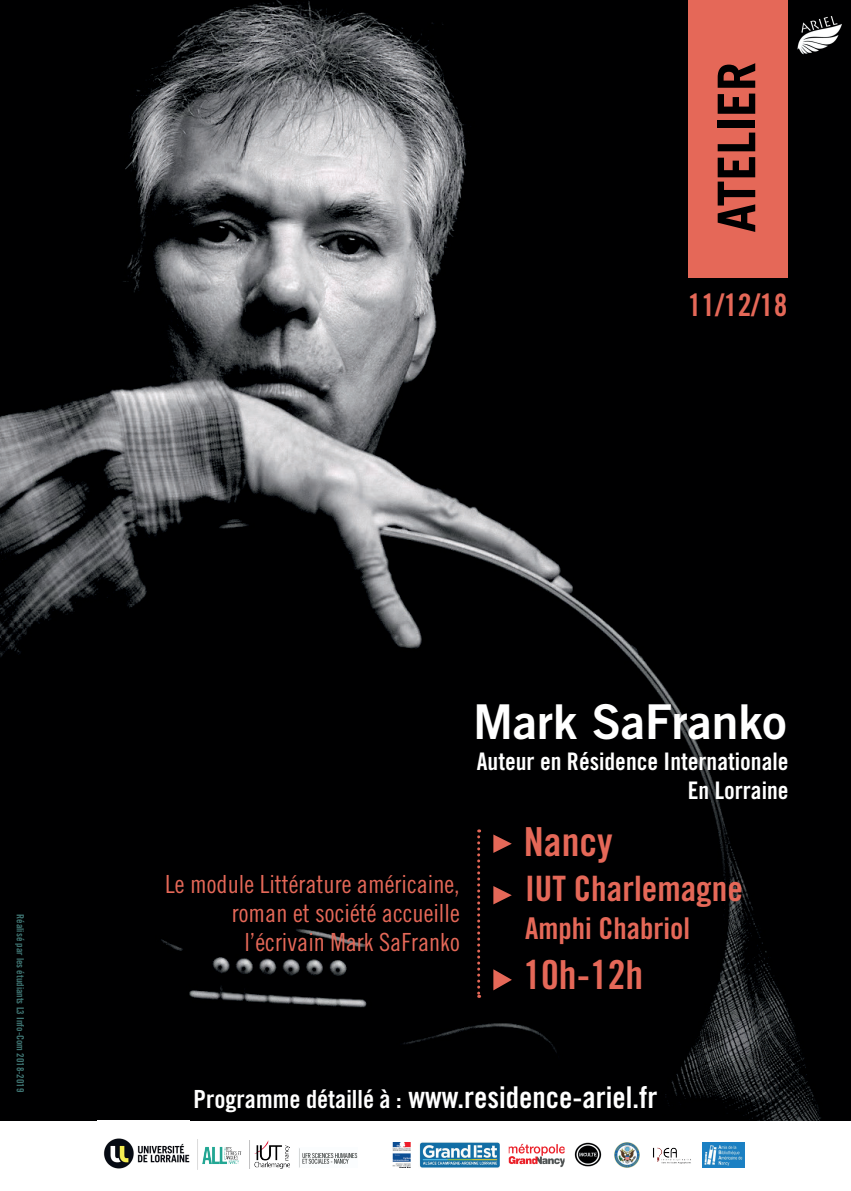
<style>
.page{position:relative;width:851px;height:1191px;background:#fff}
.page>*{position:absolute;margin:0;border:0;box-sizing:border-box;transform-origin:0 0}
.t1{font:700 52px "Trade Gothic LT Std";color:#000001}
.t2{font:48px "Trade Gothic LT Std Bd 2";color:#fff}
.t3{font:40px "Trade Gothic LT Std Bd Cn 20";color:#e56858}
.t4{font:35px "Trade Gothic LT Std Bd Cn 20";color:#e56858}
.t5{font:30.9px "Trade Gothic LT Std Bd Cn 20";color:#e56858}
.t6{font:30px "Trade Gothic LT Std Bd Cn 20";color:#fff}
.t7{font:30px "Trade Gothic LT Std Bd Cn 20";color:#e56858}
.t8{font:25px/29px "Trade Gothic LT Std Cn 18";color:#e56858;text-align:right}
.t9{font:24.2px/29px "Trade Gothic LT Std Bd Cn 20";color:#fff;text-align:right}
.t10{font:10px "Trade Gothic LT Std Bd Cn 20";color:#6bc6c2}
.s1{font-size:25px}
</style>
<div class="page">
<img style="left:0;top:0;width:850px;height:1121px">
<div style="left:688px;top:0;width:100px;height:277px;background:#e56858"></div>
<svg style="left:493px;top:834px;width:18px;height:19px"></svg>
<svg style="left:493px;top:886px;width:18px;height:18px"></svg>
<svg style="left:493px;top:969px;width:19px;height:21px"></svg>
<svg style="left:477px;top:829px;width:3px;height:169px"></svg>
<img style="left:796px;top:14px;width:46px;height:40px">
<img style="left:419px;top:1142px;width:81px;height:26px">
<img style="left:614px;top:1142px;width:25px;height:25px">
<img style="left:574px;top:1142px;width:28px;height:25px">
<img style="left:702px;top:1142px;width:42px;height:25px">
<img style="left:508px;top:1143px;width:57px;height:24px">
<img style="left:653px;top:1147px;width:38px;height:17px">
<img style="left:392px;top:1142px;width:19px;height:25px">
<img style="left:197px;top:1139px;width:44px;height:30px">
<img style="left:98px;top:1120px;width:91px;height:49px">
<img style="left:249px;top:1140px;width:40px;height:28px">
<img style="left:299px;top:1148px;width:58px;height:19px">
<h1 class="t1" style="left:704px;top:233px;width:172px;rotate:-90deg">ATELIER</h1>
<p class="t5" style="left:687px;top:286px;width:101px">11/12/18</p>
<p class="t10" style="left:27px;top:914px;width:179px;rotate:90deg">Réalisé par les étudiants L3 Info-Com 2018-2019</p>
<h2 class="t2" style="left:473px;top:692px;width:315px">Mark SaFranko</h2>
<p class="t8" style="left:165px;top:869px;width:296px">Le module Littérature américaine, roman et société accueille l’écrivain Mark SaFranko</p>
<p class="t9" style="left:477px;top:747px;width:313px">Auteur en Résidence Internationale<br>En Lorraine</p>
<h3 class="t3" style="left:524px;top:817px;width:90px">Nancy</h3>
<h3 class="t4" style="left:525px;top:867px;width:219px">IUT Charlemagne</h3>
<p class="t7" style="left:525px;top:910px;width:166px">Amphi Chabriol</p>
<h3 class="t3" style="left:523px;top:950px;width:121px">10h-12h</h3>
<p class="t6" style="left:193px;top:1079px;width:465px"><span class="s1">Programme détaillé à :</span> www.residence-ariel.fr</p>
</div>
